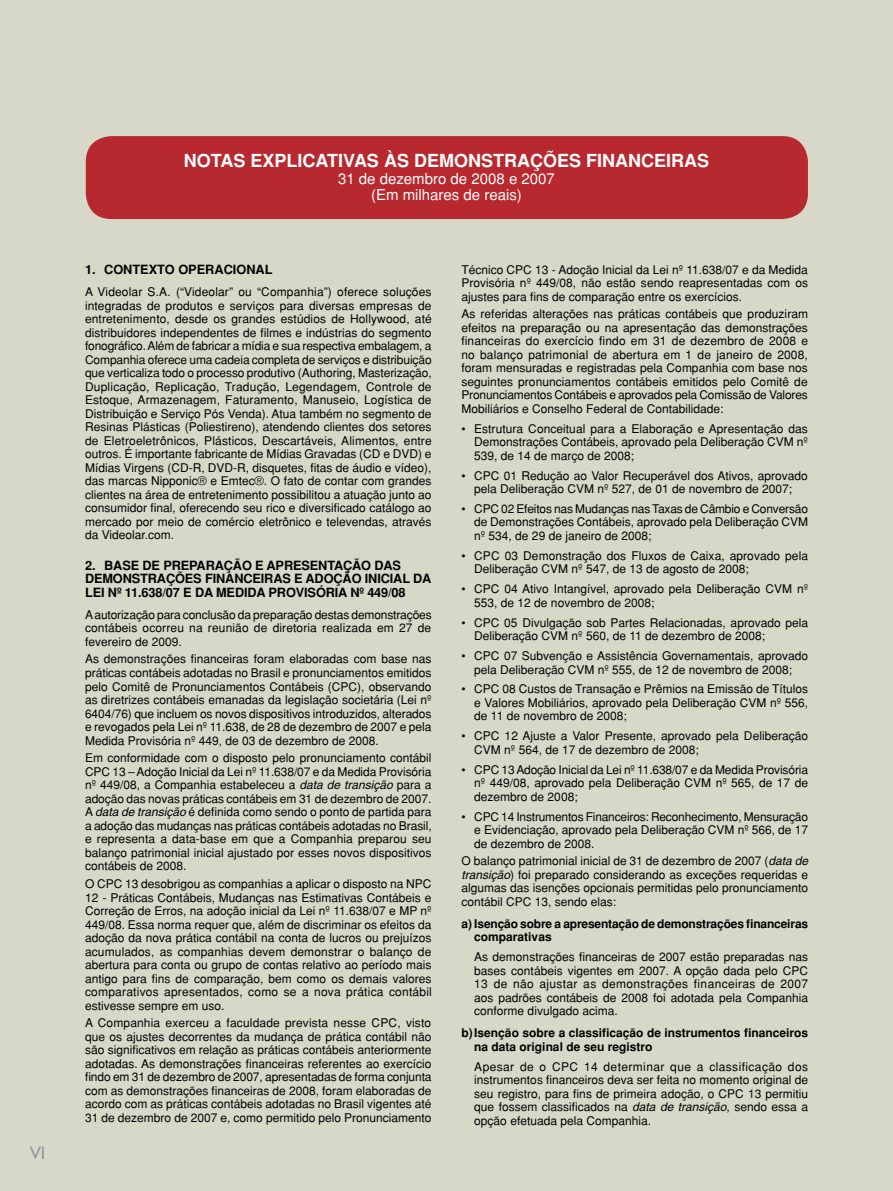
<style>
.page{position:relative;width:893px;height:1191px;background:#d8d8c9}
.page>*{position:absolute;margin:0;border:0;box-sizing:border-box;transform-origin:0 0}
.t1{font:700 18px "Helvetica";color:#fff}
.t2{font:18px "Humanist 521 BT";color:#939598}
.t3{font:15px/16.5px "Helvetica";color:#fff;text-align:center}
.t4{font:700 12.75px/13.5px "Helvetica";letter-spacing:-.01em;color:#000}
.t5{font:12px/13.5px "Helvetica";color:#000;text-align:justify}
.t6{font:700 12px/13.5px "Helvetica";color:#000}
.s1{font-style:italic}
</style>
<div class="page">
<div style="left:86px;top:136px;width:722px;height:83px;background:#b8292f;border-radius:26px"></div>
<h1 class="t2" style="left:30px;top:1141px;width:17px">VI</h1>
<h1 class="t1" style="left:184px;top:150px;width:527px">NOTAS EXPLICATIVAS ÀS DEMONSTRAÇÕES FINANCEIRAS</h1>
<p class="t3" style="left:338px;top:170px;width:218px">31 de dezembro de 2008 e 2007 (Em milhares de reais)</p>
<p class="t4" style="left:85px;top:263px;width:189px">1. CONTEXTO OPERACIONAL</p>
<p class="t5" style="left:85px;top:285px;width:348px">A Videolar S.A. (“Videolar” ou “Companhia”) oferece soluções integradas de produtos e serviços para diversas empresas de entretenimento, desde os grandes estúdios de Hollywood, até distribuidores independentes de filmes e indústrias do segmento fonográfico. Além de fabricar a mídia e sua respectiva embalagem, a Companhia oferece uma cadeia completa de serviços e distribuição que verticaliza todo o processo produtivo (Authoring, Masterização, Duplicação, Replicação, Tradução, Legendagem, Controle de Estoque, Armazenagem, Faturamento, Manuseio, Logística de Distribuição e Serviço Pós Venda). Atua também no segmento de Resinas Plásticas (Poliestireno), atendendo clientes dos setores de Eletroeletrônicos, Plásticos, Descartáveis, Alimentos, entre outros. É importante fabricante de Mídias Gravadas (CD e DVD) e Mídias Virgens (CD-R, DVD-R, disquetes, fitas de áudio e vídeo), das marcas Nipponic® e Emtec®. O fato de contar com grandes clientes na área de entretenimento possibilitou a atuação junto ao consumidor final, oferecendo seu rico e diversificado catálogo ao mercado por meio de comércio eletrônico e televendas, através da Videolar.com.</p>
<p class="t4" style="left:85px;top:558px;width:348px">2. BASE DE PREPARAÇÃO E APRESENTAÇÃO DAS<br>DEMONSTRAÇÕES FINANCEIRAS E ADOÇÃO INICIAL DA<br>LEI Nº 11.638/07 E DA MEDIDA PROVISÓRIA Nº 449/08</p>
<p class="t5" style="left:85px;top:607px;width:348px">A autorização para conclusão da preparação destas demonstrações contábeis ocorreu na reunião de diretoria realizada em 27 de fevereiro de 2009.</p>
<p class="t5" style="left:85px;top:652px;width:348px">As demonstrações financeiras foram elaboradas com base nas práticas contábeis adotadas no Brasil e pronunciamentos emitidos pelo Comitê de Pronunciamentos Contábeis (CPC), observando as diretrizes contábeis emanadas da legislação societária (Lei nº 6404/76) que incluem os novos dispositivos introduzidos, alterados e revogados pela Lei nº 11.638, de 28 de dezembro de 2007 e pela Medida Provisória nº 449, de 03 de dezembro de 2008.</p>
<p class="t5" style="left:85px;top:751px;width:348px">Em conformidade com o disposto pelo pronunciamento contábil CPC 13 – Adoção Inicial da Lei nº 11.638/07 e da Medida Provisória nº 449/08, a Companhia estabeleceu a <span class="s1">data de transição</span> para a adoção das novas práticas contábeis em 31 de dezembro de 2007.<br>A <span class="s1">data de transição</span> é definida como sendo o ponto de partida para a adoção das mudanças nas práticas contábeis adotadas no Brasil, e representa a data-base em que a Companhia preparou seu balanço patrimonial inicial ajustado por esses novos dispositivos contábeis de 2008.</p>
<p class="t5" style="left:85px;top:877px;width:348px">O CPC 13 desobrigou as companhias a aplicar o disposto na NPC 12 - Práticas Contábeis, Mudanças nas Estimativas Contábeis e Correção de Erros, na adoção inicial da Lei nº 11.638/07 e MP nº 449/08. Essa norma requer que, além de discriminar os efeitos da adoção da nova prática contábil na conta de lucros ou prejuízos acumulados, as companhias devem demonstrar o balanço de abertura para conta ou grupo de contas relativo ao período mais antigo para fins de comparação, bem como os demais valores comparativos apresentados, como se a nova prática contábil estivesse sempre em uso.</p>
<p class="t5" style="left:85px;top:1016px;width:348px">A Companhia exerceu a faculdade prevista nesse CPC, visto que os ajustes decorrentes da mudança de prática contábil não são significativos em relação as práticas contábeis anteriormente adotadas. As demonstrações financeiras referentes ao exercício findo em 31 de dezembro de 2007, apresentadas de forma conjunta com as demonstrações financeiras de 2008, foram elaboradas de acordo com as práticas contábeis adotadas no Brasil vigentes até 31 de dezembro de 2007 e, como permitido pelo Pronunciamento</p>
<p class="t5" style="left:461px;top:262px;width:348px">Técnico CPC 13 - Adoção Inicial da Lei nº 11.638/07 e da Medida Provisória nº 449/08, não estão sendo reapresentadas com os ajustes para fins de comparação entre os exercícios.</p>
<p class="t5" style="left:461px;top:307px;width:348px">As referidas alterações nas práticas contábeis que produziram efeitos na preparação ou na apresentação das demonstrações financeiras do exercício findo em 31 de dezembro de 2008 e no balanço patrimonial de abertura em 1 de janeiro de 2008, foram mensuradas e registradas pela Companhia com base nos seguintes pronunciamentos contábeis emitidos pelo Comitê de Pronunciamentos Contábeis e aprovados pela Comissão de Valores Mobiliários e Conselho Federal de Contabilidade:</p>
<p class="t5" style="left:474px;top:421px;width:335px;text-indent:-13px">• Estrutura Conceitual para a Elaboração e Apresentação das Demonstrações Contábeis, aprovado pela Deliberação CVM nº 539, de 14 de março de 2008;</p>
<p class="t5" style="left:461px;top:468px;width:348px;text-align:center">• CPC 01 Redução ao Valor Recuperável dos Ativos, aprovado pela Deliberação CVM nº 527, de 01 de novembro de 2007;</p>
<p class="t5" style="left:474px;top:502px;width:335px;text-indent:-13px">• CPC 02 Efeitos nas Mudanças nas Taxas de Câmbio e Conversão de Demonstrações Contábeis, aprovado pela Deliberação CVM nº 534, de 29 de janeiro de 2008;</p>
<p class="t5" style="left:474px;top:549px;width:335px;text-indent:-13px">• CPC 03 Demonstração dos Fluxos de Caixa, aprovado pela<br>Deliberação CVM nº 547, de 13 de agosto de 2008;</p>
<p class="t5" style="left:474px;top:582px;width:335px;text-indent:-13px">• CPC 04 Ativo Intangível, aprovado pela Deliberação CVM nº<br>553, de 12 de novembro de 2008;</p>
<p class="t5" style="left:474px;top:615px;width:335px;text-indent:-13px">• CPC 05 Divulgação sob Partes Relacionadas, aprovado pela<br>Deliberação CVM nº 560, de 11 de dezembro de 2008;</p>
<p class="t5" style="left:461px;top:649px;width:348px;text-align:center">• CPC 07 Subvenção e Assistência Governamentais, aprovado pela Deliberação CVM nº 555, de 12 de novembro de 2008;</p>
<p class="t5" style="left:474px;top:682px;width:335px;text-indent:-13px">• CPC 08 Custos de Transação e Prêmios na Emissão de Títulos e Valores Mobiliários, aprovado pela Deliberação CVM nº 556, de 11 de novembro de 2008;</p>
<p class="t5" style="left:474px;top:729px;width:335px;text-indent:-13px">• CPC 12 Ajuste a Valor Presente, aprovado pela Deliberação<br>CVM nº 564, de 17 de dezembro de 2008;</p>
<p class="t5" style="left:474px;top:762px;width:335px;text-indent:-13px">• CPC 13Adoção Inicial da Lei nº 11.638/07 e da Medida Provisória nº 449/08, aprovado pela Deliberação CVM nº 565, de 17 de dezembro de 2008;</p>
<p class="t5" style="left:474px;top:809px;width:335px;text-indent:-13px">• CPC 14 Instrumentos Financeiros: Reconhecimento, Mensuração e Evidenciação, aprovado pela Deliberação CVM nº 566, de 17 de dezembro de 2008.</p>
<p class="t5" style="left:462px;top:854px;width:348px">O balanço patrimonial inicial de 31 de dezembro de 2007 (<span class="s1">data de transição</span>) foi preparado considerando as exceções requeridas e algumas das isenções opcionais permitidas pelo pronunciamento contábil CPC 13, sendo elas:</p>
<p class="t6" style="left:474px;top:917px;width:335px;text-indent:-13px">A) ISENÇÃO SOBRE A APRESENTAÇÃO DE DEMONSTRAÇÕES FINANCEIRAS<br>COMPARATIVAS</p>
<p class="t5" style="left:474px;top:950px;width:335px">As demonstrações financeiras de 2007 estão preparadas nas bases contábeis vigentes em 2007. A opção dada pelo CPC 13 de não ajustar as demonstrações financeiras de 2007 aos padrões contábeis de 2008 foi adotada pela Companhia conforme divulgado acima.</p>
<p class="t6" style="left:474px;top:1026px;width:335px;text-indent:-13px">B) ISENÇÃO SOBRE A CLASSIFICAÇÃO DE INSTRUMENTOS FINANCEIROS<br>NA DATA ORIGINAL DE SEU REGISTRO</p>
<p class="t5" style="left:474px;top:1059px;width:335px">Apesar de o CPC 14 determinar que a classificação dos instrumentos financeiros deva ser feita no momento original de seu registro, para fins de primeira adoção, o CPC 13 permitiu que fossem classificados na <span class="s1">data de transição</span>, sendo essa a opção efetuada pela Companhia.</p>
</div>
